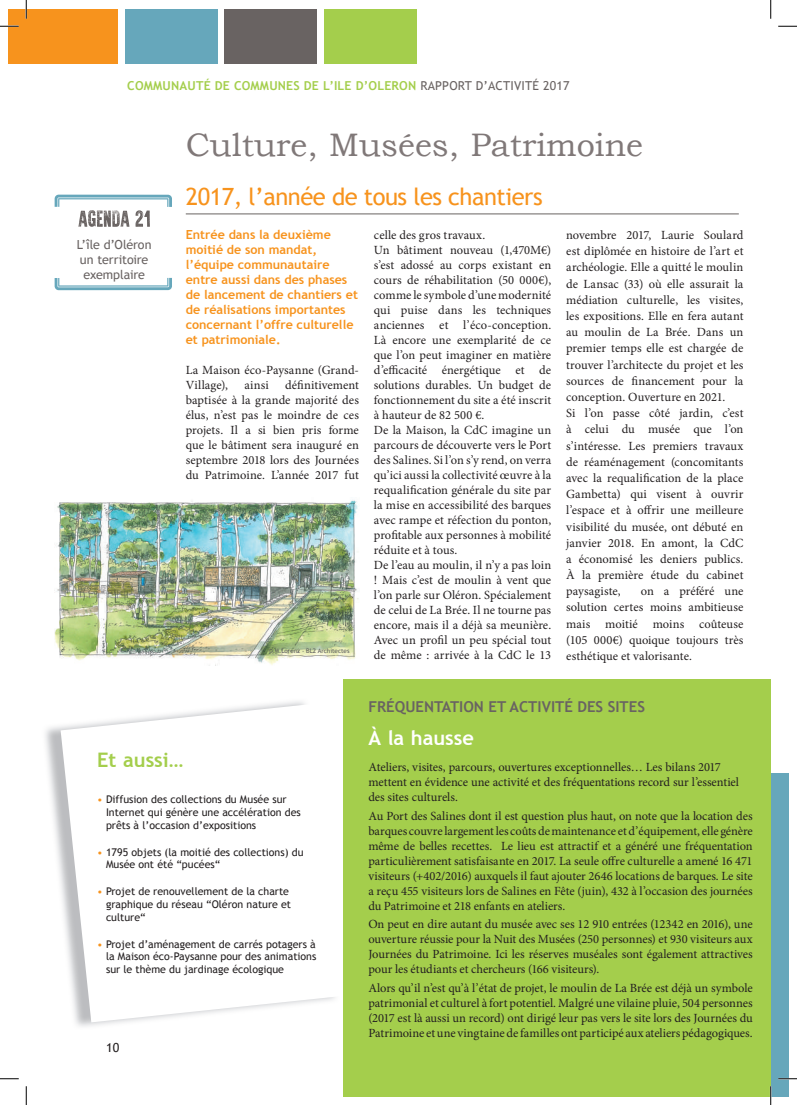
<style>
.page{position:relative;width:797px;height:1105px;background:#fff}
.page>*{position:absolute;margin:0;border:0;box-sizing:border-box;transform-origin:0 0}
.t1{font:32.5px "Bookman Old Style";color:#807878}
.t2{font:23.75px "Trebuchet MS";letter-spacing:-.02em;color:#f7931d}
.t3{font:700 20px "Trebuchet MS";color:#fff}
.t4{font:700 20px "Trebuchet MS";color:#a4ce4c}
.t5{font:700 15px "Trebuchet MS";color:#696362}
.t6{font:12.5px/15px "Minion Pro";color:#231f20;text-align:justify}
.t7{font:700 12.5px/15px "Trebuchet MS";color:#f7931d}
.t8{font:12.5px/15px "Trebuchet MS";letter-spacing:-.01em;color:#696362}
.t9{font:12.5px "Trebuchet MS";color:#231f20}
.t10{font:700 12.38px "Trebuchet MS";letter-spacing:.015em;color:#a4ce4c}
.t11{font:10.62px/12.8px "Trebuchet MS";color:#231f20}
.t12{font:6.25px "Trebuchet MS";color:#5a5a5d}
.s1{font-weight:400;color:#696362}
.s2{color:#f7931d}
</style>
<div class="page">
<div style="left:324px;top:9px;width:92px;height:54px;background:#a4ce4c"></div>
<div style="left:225px;top:9px;width:92px;height:54px;background:#696362"></div>
<div style="left:125px;top:9px;width:93px;height:54px;background:#66a7bb"></div>
<div style="left:9px;top:9px;width:109px;height:54px;background:#f7931d"></div>
<div style="left:770px;top:773px;width:18px;height:323px;background:#66a7bb"></div>
<hr style="left:186px;top:214px;width:552px;height:1px;background:#696362">
<img style="left:45px;top:701px;width:260px;height:326px">
<svg style="left:61px;top:704px;width:274px;height:318px"></svg>
<img style="left:54px;top:499px;width:305px;height:166px">
<svg style="left:55px;top:195px;width:117px;height:32px"></svg>
<svg style="left:55px;top:278px;width:117px;height:12px"></svg>
<div style="left:343px;top:679px;width:427px;height:417px;background:#a4ce4c"></div>
<svg style="left:0;top:25px;width:19px;height:2px"></svg>
<svg style="left:778px;top:25px;width:19px;height:2px"></svg>
<svg style="left:0;top:1078px;width:19px;height:1px"></svg>
<svg style="left:778px;top:1078px;width:19px;height:1px"></svg>
<svg style="left:25px;top:0;width:2px;height:19px"></svg>
<svg style="left:25px;top:1086px;width:2px;height:19px"></svg>
<svg style="left:770px;top:0;width:1px;height:19px"></svg>
<svg style="left:770px;top:1086px;width:1px;height:19px"></svg>
<p class="t10" style="left:127px;top:78px;width:444px">COMMUNAUTÉ DE COMMUNES DE L’ILE D’OLERON <span class="s1">RAPPORT D’ACTIVITÉ 2017</span></p>
<p class="t8" style="left:77px;top:237px;width:76px">L’île d’Oléron un territoire exemplaire</p>
<h1 class="t1" style="left:186px;top:124px;width:459px">Culture, Musées, Patrimoine</h1>
<h2 class="t2" style="left:186px;top:183px;width:358px">2017, l’année de tous les chantiers</h2>
<p class="t6" style="left:374px;top:228px;width:179px;text-align:left">celle des gros travaux.<br>Un bâtiment nouveau (1,470M€) s’est adossé au corps existant en cours de réhabilitation (50 000€), comme le symbole d’une modernité qui puise dans les techniques anciennes et l’éco-conception.<br>Là encore une exemplarité de ce que l’on peut imaginer en matière d’efficacité énergétique et de solutions durables. Un budget de fonctionnement du site a été inscrit à hauteur de 82 500 €.<br>De la Maison, la CdC imagine un parcours de découverte vers le Port des Salines. Si l’on s’y rend, on verra qu’ici aussi la collectivité œuvre à la requalification générale du site par la mise en accessibilité des barques avec rampe et réfection du ponton, profitable aux personnes à mobilité réduite et à tous.<br>De l’eau au moulin, il n’y a pas loin ! Mais c’est de moulin à vent que l’on parle sur Oléron. Spécialement de celui de La Brée. Il ne tourne pas encore, mais il a déjà sa meunière.<br>Avec un profil un peu spécial tout de même : arrivée à la CdC le 13</p>
<p class="t6" style="left:566px;top:227px;width:179px;line-height:16.1px;text-align:left">novembre 2017, Laurie Soulard est diplômée en histoire de l’art et archéologie. Elle a quitté le moulin de Lansac (33) où elle assurait la médiation culturelle, les visites, les expositions. Elle en fera autant au moulin de La Brée. Dans un premier temps elle est chargée de trouver l’architecte du projet et les sources de financement pour la conception. Ouverture en 2021.<br>Si l’on passe côté jardin, c’est à celui du musée que l’on s’intéresse. Les premiers travaux de réaménagement (concomitants avec la requalification de la place<br>Gambetta) qui visent à ouvrir l’espace et à offrir une meilleure visibilité du musée, ont débuté en janvier 2018. En amont, la CdC a économisé les deniers publics.<br>À la première étude du cabinet paysagiste,</p>
<p class="t7" style="left:186px;top:227px;width:174px">Entrée dans la deuxième moitié de son mandat, l’équipe communautaire entre aussi dans des phases de lancement de chantiers et de réalisations importantes concernant l’offre culturelle et patrimoniale.</p>
<p class="t6" style="left:186px;top:363px;width:175px">La Maison éco-Paysanne (Grand-<br>Village),</p>
<p class="t6" style="left:186px;top:378px;width:175px;text-indent:99px">définitivement baptisée à la grande majorité des élus, n’est pas le moindre de ces projets. Il a si bien pris forme que le bâtiment sera inauguré en septembre 2018 lors des Journées du Patrimoine. L’année 2017 fut</p>
<p class="t6" style="left:244px;top:378px;width:26px">ainsi</p>
<p class="t6" style="left:566px;top:583px;width:179px;line-height:16.1px;text-indent:75px">on a préféré une solution certes moins ambitieuse mais moitié moins coûteuse (105 000€) quoique toujours très esthétique et valorisante.</p>
<p class="t12" style="left:268px;top:647px;width:83px">© M.Lorenz - BL2 Architectes</p>
<h3 class="t4" style="left:97px;top:748px;width:88px">Et aussi…</h3>
<p class="t11" style="left:106px;top:793px;width:196px;text-indent:-9px"><span class="s2">•</span> Diffusion des collections du Musée sur<br>Internet qui génère une accélération des prêts à l’occasion d’expositions</p>
<p class="t11" style="left:106px;top:846px;width:199px;text-indent:-9px"><span class="s2">•</span> 1795 objets (la moitié des collections) du<br>Musée ont été “pucées“</p>
<p class="t11" style="left:106px;top:885px;width:187px;text-indent:-9px"><span class="s2">•</span> Projet de renouvellement de la charte graphique du réseau “Oléron nature et culture“</p>
<p class="t11" style="left:106px;top:938px;width:212px;text-align:justify;text-indent:-9px"><span class="s2">•</span> Projet d’aménagement de carrés potagers à la Maison éco-Paysanne pour des animations sur le thème du jardinage écologique</p>
<p class="t9" style="left:106px;top:1040px;width:15px">10</p>
<p class="t5" style="left:368px;top:697px;width:278px">FRÉQUENTATION ET ACTIVITÉ DES SITES</p>
<h3 class="t3" style="left:368px;top:726px;width:107px">À la hausse</h3>
<p class="t6" style="left:368px;top:759px;width:372px;text-align:left">Ateliers, visites, parcours, ouvertures exceptionnelles… Les bilans 2017 mettent en évidence une activité et des fréquentations record sur l’essentiel des sites culturels.</p>
<p class="t6" style="left:368px;top:808px;width:386px">Au Port des Salines dont il est question plus haut, on note que la location des barques couvre largement les coûts de maintenance et d’équipement, elle génère même de belles recettes. Le lieu est attractif et a généré une fréquentation particulièrement satisfaisante en 2017. La seule offre culturelle a amené 16 471 visiteurs (+402/2016) auxquels il faut ajouter 2646 locations de barques. Le site a reçu 455 visiteurs lors de Salines en Fête (juin), 432 à l’occasion des journées du Patrimoine et 218 enfants en ateliers.</p>
<p class="t6" style="left:368px;top:917px;width:386px">On peut en dire autant du musée avec ses 12 910 entrées (12342 en 2016), une ouverture réussie pour la Nuit des Musées (250 personnes) et 930 visiteurs aux Journées du Patrimoine. Ici les réserves muséales sont également attractives pour les étudiants et chercheurs (166 visiteurs).</p>
<p class="t6" style="left:368px;top:980px;width:386px">Alors qu’il n’est qu’à l’état de projet, le moulin de La Brée est déjà un symbole patrimonial et culturel à fort potentiel. Malgré une vilaine pluie, 504 personnes (2017 est là aussi un record) ont dirigé leur pas vers le site lors des Journées du Patrimoine et une vingtaine de familles ont participé aux ateliers pédagogiques.</p>
</div>
